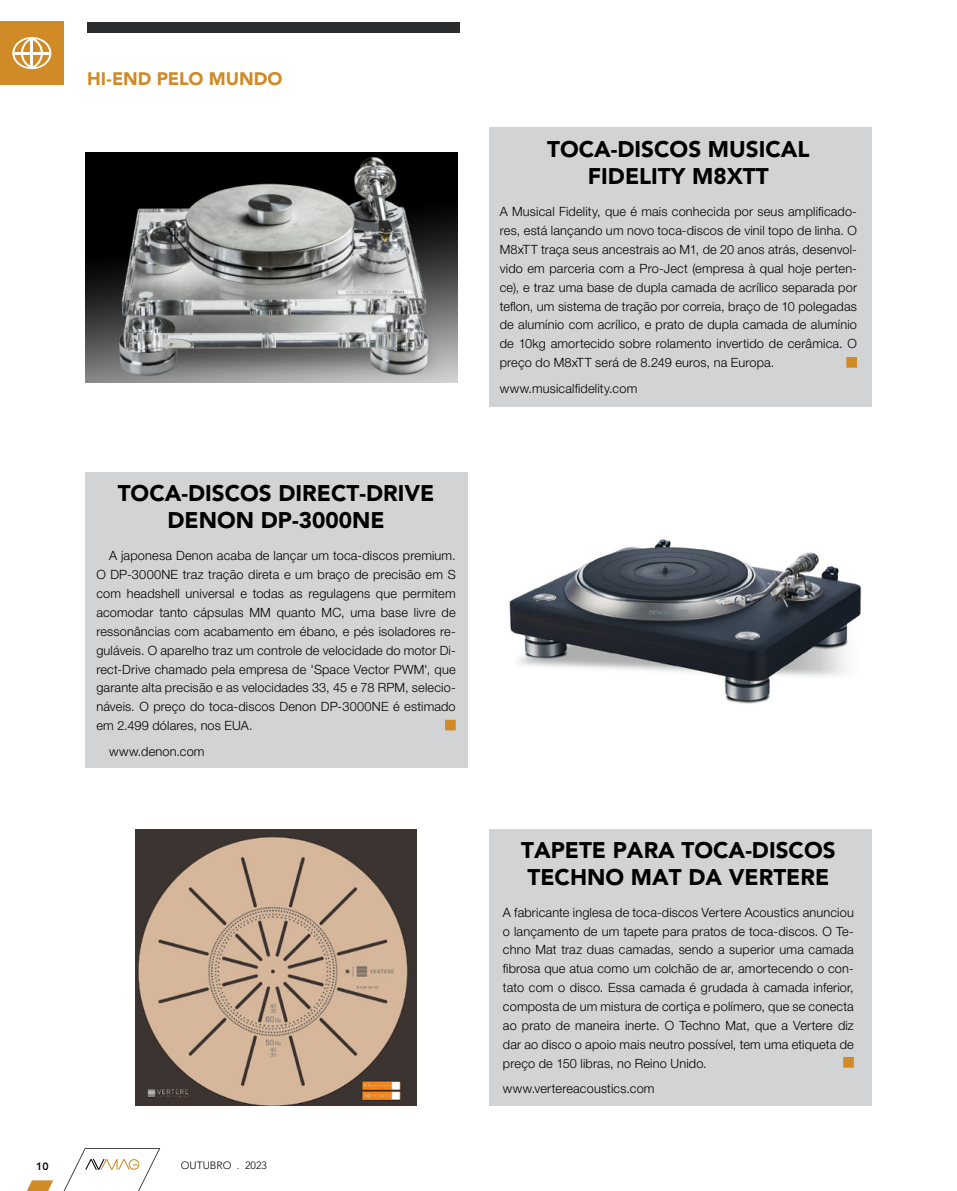
<style>
.page{position:relative;width:957px;height:1191px;background:#fff}
.page>*{position:absolute;margin:0;border:0;box-sizing:border-box;transform-origin:0 0}
.t1{font:900 22.5px/27px "Avenir LT Std";color:#000;text-align:center}
.t2{font:900 18px "Avenir LT Std";letter-spacing:-.005em;color:#d08a26}
.t3{font:300 12.75px/18.9px "Helvetica Neue LT Std";letter-spacing:.015em;color:#000;text-align:justify}
.t4{font:300 10.5px "Avenir LT Std";color:#000}
.t5{font:800 10.5px "Avenir LT Std";color:#000}
</style>
<div class="page">
<svg style="left:26px;top:1148px;width:134px;height:43px"></svg>
<div style="left:87px;top:23px;width:372px;height:10px;background:#2b2c2d"></div>
<div style="left:0;top:21px;width:64px;height:64px;background:#d08a26"></div>
<svg style="left:12px;top:37px;width:39px;height:32px"></svg>
<svg style="left:14px;top:39px;width:35px;height:28px"></svg>
<svg style="left:21px;top:38px;width:22px;height:30px"></svg>
<hr style="left:31px;top:38px;width:2px;height:30px;background:#fff">
<hr style="left:13px;top:52px;width:37px;height:2px;background:#fff">
<div style="left:489px;top:829px;width:383px;height:277px;background:#d1d3d4"></div>
<div style="left:843px;top:1057px;width:11px;height:10px;background:#d08a26;border:2px solid #d08a26"></div>
<div style="left:85px;top:472px;width:383px;height:296px;background:#d1d3d4"></div>
<div style="left:445px;top:720px;width:11px;height:10px;background:#d08a26;border:2px solid #d08a26"></div>
<div style="left:489px;top:128px;width:383px;height:279px;background:#d1d3d4"></div>
<div style="left:846px;top:357px;width:11px;height:11px;background:#d08a26;border:2px solid #d08a26"></div>
<img style="left:509px;top:539px;width:353px;height:165px">
<img style="left:85px;top:153px;width:372px;height:229px">
<img style="left:135px;top:829px;width:281px;height:277px">
<h2 class="t2" style="left:87px;top:68px;width:197px">HI-END PELO MUNDO</h2>
<h1 class="t1" style="left:118px;top:480px;width:318px">TOCA-DISCOS DIRECT-DRIVE<br>DENON DP-3000NE</h1>
<p class="t3" style="left:96px;top:546px;width:361px;text-indent:13px">A japonesa Denon acaba de lançar um toca-discos premium.<br>O DP-3000NE traz tração direta e um braço de precisão em S com headshell universal e todas as regulagens que permitem acomodar tanto cápsulas MM quanto MC, uma base livre de ressonâncias com acabamento em ébano, e pés isoladores re&shy;guláveis. O aparelho traz um controle de velocidade do motor Di&shy;rect-Drive chamado pela empresa de 'Space Vector PWM', que garante alta precisão e as velocidades 33, 45 e 78 RPM, selecio&shy;náveis. O preço do toca-discos Denon DP-3000NE é estimado em 2.499 dólares, nos EUA.</p>
<p class="t3" style="left:109px;top:741px;width:97px">www.denon.com</p>
<p class="t5" style="left:36px;top:1160px;width:14px">10</p>
<p class="t4" style="left:181px;top:1159px;width:88px">OUTUBRO . 2023</p>
<h1 class="t1" style="left:547px;top:136px;width:264px">TOCA-DISCOS MUSICAL<br>FIDELITY M8XTT</h1>
<p class="t3" style="left:500px;top:202px;width:359px">A Musical Fidelity, que é mais conhecida por seus amplificado&shy;res, está lançando um novo toca-discos de vinil topo de linha. O M8xTT traça seus ancestrais ao M1, de 20 anos atrás, desenvol&shy;vido em parceria com a Pro-Ject (empresa à qual hoje perten&shy;ce), e traz uma base de dupla camada de acrílico separada por teflon, um sistema de tração por correia, braço de 10 polegadas de alumínio com acrílico, e prato de dupla camada de alumínio de 10kg amortecido sobre rolamento invertido de cerâmica. O preço do M8xTT será de 8.249 euros, na Europa.</p>
<p class="t3" style="left:500px;top:378px;width:139px">www.musicalfidelity.com</p>
<h1 class="t1" style="left:521px;top:836px;width:316px;text-align:left">TAPETE PARA TOCA-DISCOS<br>TECHNO MAT DA VERTERE</h1>
<p class="t3" style="left:503px;top:902px;width:352px">A fabricante inglesa de toca-discos Vertere Acoustics anunciou o lançamento de um tapete para pratos de toca-discos. O Te&shy;chno Mat traz duas camadas, sendo a superior uma camada fibrosa que atua como um colchão de ar, amortecendo o con&shy;tato com o disco. Essa camada é grudada à camada inferior, composta de um mistura de cortiça e polímero, que se conecta ao prato de maneira inerte. O Techno Mat, que a Vertere diz dar ao disco o apoio mais neutro possível, tem uma etiqueta de preço de 150 libras, no Reino Unido.</p>
<p class="t3" style="left:503px;top:1078px;width:153px">www.vertereacoustics.com</p>
</div>
